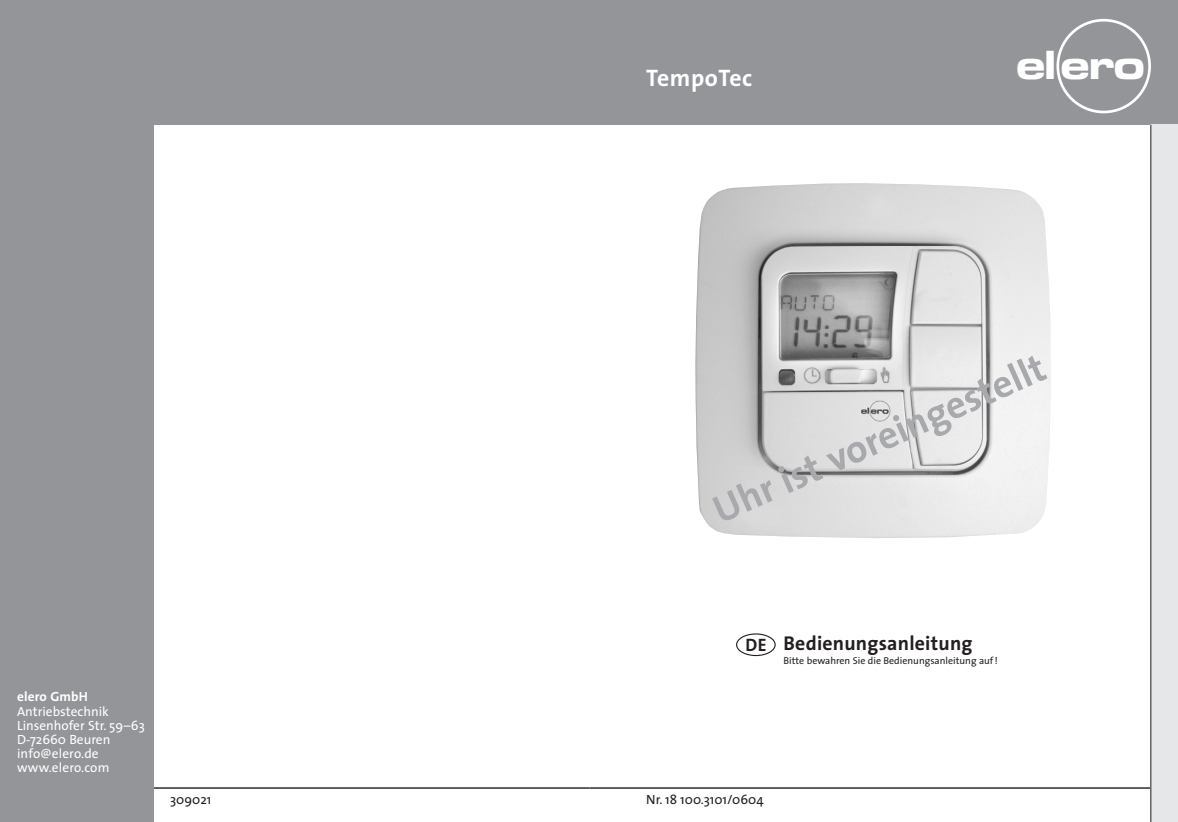
<style>
.page{position:relative;width:1178px;height:822px;background:#fff}
.page>*{position:absolute;margin:0;border:0;box-sizing:border-box;transform-origin:0 0}
.t1{font:40.2px "Eur Ext Bol";color:#fff}
.t2{font:700 39.2px "The Sans";color:#a8a9ad}
.t3{font:700 24px "The Sans";letter-spacing:.025em;color:#fff}
.t4{font:700 20px "The Sans";letter-spacing:.01em;color:#231f20}
.t5{font:700 18px "The Sans";color:#231f20}
.t6{font:13.4px/14.2px "The Sans";color:#fff}
.t7{font:13.4px "The Sans";color:#231f20}
.t8{font:700 13.4px "The Sans";letter-spacing:.01em;color:#fff}
.t9{font:10px "The Sans";color:#231f20}
</style>
<div class="page">
<div style="left:0;top:0;width:590px;height:125px;background:#939598"></div>
<hr style="left:28px;top:787px;width:562px;height:2px;background:#231f20">
<div style="left:0;top:125px;width:153px;height:697px;background:#939598"></div>
<div style="left:590px;top:0;width:588px;height:125px;background:#939598"></div>
<hr style="left:590px;top:787px;width:561px;height:2px;background:#231f20">
<div style="left:1151px;top:125px;width:27px;height:697px;background:#e6e7e9"></div>
<hr style="left:1150px;top:125px;width:1px;height:697px;background:#231f20">
<img style="left:695px;top:183px;width:356px;height:355px">
<div style="left:736px;top:633px;width:40px;height:23px;border:2px solid #231f20;border-radius:50%"></div>
<svg style="left:1056px;top:19px;width:95px;height:94px"></svg>
<p class="t8" style="left:17px;top:691px;width:73px">elero GmbH</p>
<p class="t6" style="left:17px;top:705px;width:129px">Antriebstechnik<br>Linsenhofer Str. 59–63<br>D-72660 Beuren info@elero.de www.elero.com</p>
<p class="t7" style="left:170px;top:794px;width:43px">309021</p>
<h3 class="t3" style="left:646px;top:68px;width:108px">TempoTec</h3>
<h1 class="t1" style="left:1012px;top:49px;width:134px">el ero</h1>
<h2 class="t2" style="left:708px;top:497px;width:361px;rotate:-24deg">Uhr ist voreingestellt</h2>
<h3 class="t5" style="left:746px;top:638px;width:23px">DE</h3>
<h3 class="t4" style="left:784px;top:635px;width:190px">Bedienungsanleitung</h3>
<p class="t9" style="left:784px;top:656px;width:216px">Bitte bewahren Sie die Bedienungsanleitung auf !</p>
<p class="t7" style="left:646px;top:794px;width:119px">Nr. 18 100.3101/0604</p>
</div>
